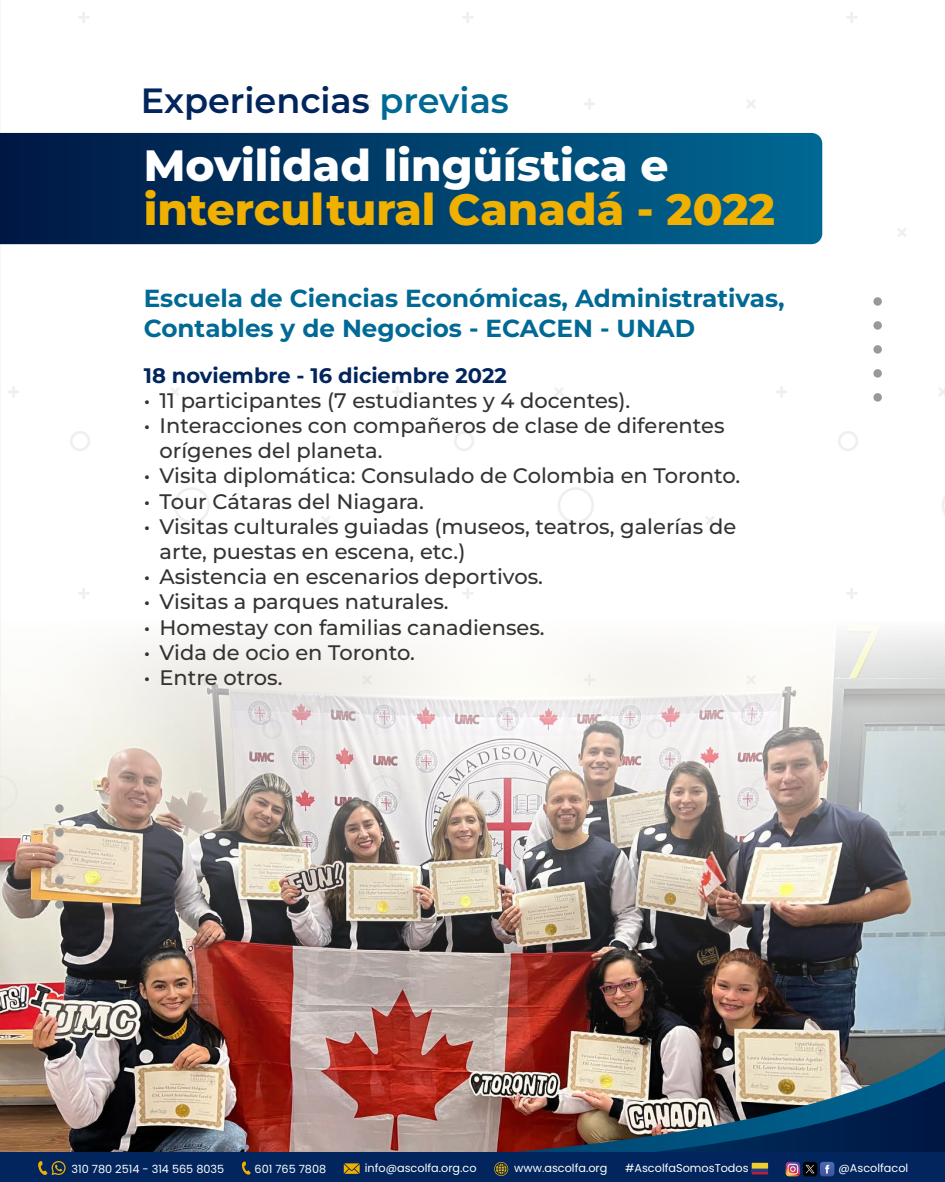
<style>
.page{position:relative;width:945px;height:1182px;background:#fff}
.page>*{position:absolute;margin:0;border:0;box-sizing:border-box;transform-origin:0 0}
.t1{font:800 43.75px "Montserrat";color:#efb000}
.t2{font:800 43.75px "Montserrat";color:#fff}
.t3{font:600 35px "Montserrat";color:#01255c}
.t4{font:700 24.68px/29.6px "Montserrat";color:#006994}
.t5{font:500 21px/25.2px "Montserrat";color:#333}
.t6{font:700 21px "Montserrat";color:#01255c}
.t7{font:11.29px "Poppins";color:#fff}
.s1{color:#006994}
</style>
<div class="page">
<img style="left:0;top:625px;width:945px;height:423px">
<img style="left:0;top:1048px;width:945px;height:33px">
<img style="left:0;top:1081px;width:945px;height:71px">
<svg style="left:0;top:133px;width:822px;height:111px;background:#003f6b"></svg>
<div style="left:0;top:1152px;width:945px;height:29px;background:#01255c"></div>
<svg style="left:494px;top:1162px;width:14px;height:13px"></svg>
<svg style="left:786px;top:1161px;width:14px;height:15px"></svg>
<div style="left:803px;top:1161px;width:14px;height:15px;background:#000;border-radius:3px"></div>
<svg style="left:806px;top:1161px;width:28px;height:15px"></svg>
<svg style="left:752px;top:1162px;width:16px;height:12px"></svg>
<hr style="left:752px;top:1168px;width:16px;height:3px;background:#273c87">
<svg style="left:344px;top:1163px;width:16px;height:10px"></svg>
<svg style="left:242px;top:1161px;width:9px;height:13px"></svg>
<svg style="left:38px;top:1161px;width:28px;height:13px"></svg>
<div style="left:55px;top:804px;width:9px;height:8px;background:#999;border-radius:50%"></div>
<div style="left:55px;top:828px;width:9px;height:8px;background:#999;border-radius:50%"></div>
<div style="left:55px;top:852px;width:9px;height:8px;background:#999;border-radius:50%"></div>
<div style="left:55px;top:876px;width:9px;height:8px;background:#999;border-radius:50%"></div>
<div style="left:55px;top:900px;width:9px;height:8px;background:#999;border-radius:50%"></div>
<div style="left:873px;top:297px;width:9px;height:9px;background:#999;border-radius:50%"></div>
<div style="left:873px;top:321px;width:9px;height:8px;background:#999;border-radius:50%"></div>
<div style="left:873px;top:345px;width:9px;height:8px;background:#999;border-radius:50%"></div>
<div style="left:873px;top:369px;width:9px;height:8px;background:#999;border-radius:50%"></div>
<div style="left:873px;top:393px;width:9px;height:8px;background:#999;border-radius:50%"></div>
<h2 class="t3" style="left:141px;top:78px;width:369px">Experiencias <span class="s1">previas</span></h2>
<h1 class="t2" style="left:144px;top:136px;width:526px">Movilidad lingüística e</h1>
<h1 class="t1" style="left:144px;top:180px;width:633px">intercultural Canadá - 2022</h1>
<p class="t4" style="left:144px;top:283px;width:642px">Escuela de Ciencias Económicas, Administrativas,<br>Contables y de Negocios - ECACEN - UNAD</p>
<p class="t6" style="left:144px;top:361px;width:365px">18 noviembre - 16 diciembre 2022</p>
<p class="t5" style="left:144px;top:387px;width:488px">• 11 participantes (7 estudiantes y 4 docentes).</p>
<p class="t5" style="left:160px;top:412px;width:567px;text-indent:-16px">• Interacciones con compañeros de clase de diferentes orígenes del planeta.</p>
<p class="t5" style="left:144px;top:462px;width:598px">• Visita diplomática: Consulado de Colombia en Toronto.</p>
<p class="t5" style="left:144px;top:488px;width:282px">• Tour Cátaras del Niagara.</p>
<p class="t5" style="left:160px;top:513px;width:578px;text-indent:-16px">• Visitas culturales guiadas (museos, teatros, galerías de arte, puestas en escena, etc.)</p>
<p class="t5" style="left:144px;top:563px;width:401px">• Asistencia en escenarios deportivos.</p>
<p class="t5" style="left:144px;top:588px;width:306px">• Visitas a parques naturales.</p>
<p class="t5" style="left:144px;top:614px;width:402px">• Homestay con familias canadienses.</p>
<p class="t5" style="left:144px;top:639px;width:273px">• Vida de ocio en Toronto.</p>
<p class="t5" style="left:144px;top:664px;width:140px">• Entre otros.</p>
<p class="t7" style="left:72px;top:1162px;width:154px">310 780 2514 - 314 565 8035</p>
<p class="t7" style="left:255px;top:1162px;width:73px">601 765 7808</p>
<p class="t7" style="left:365px;top:1161px;width:113px">info@ascolfa.org.co</p>
<p class="t7" style="left:514px;top:1161px;width:95px">www.ascolfa.org</p>
<p class="t7" style="left:625px;top:1161px;width:125px">#AscolfaSomosTodos</p>
<p class="t7" style="left:838px;top:1161px;width:71px">@Ascolfacol</p>
</div>
